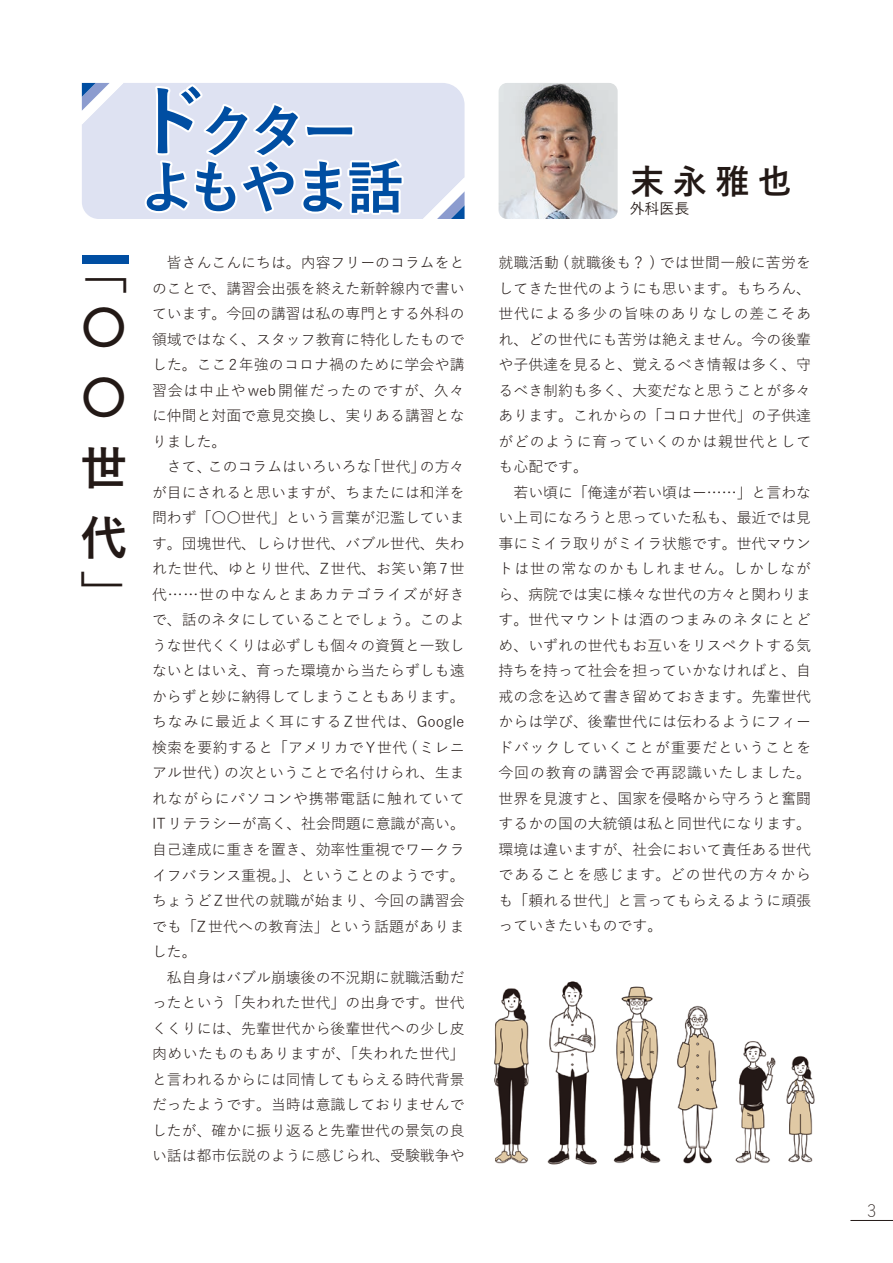
<style>
.page{position:relative;width:893px;height:1263px;background:#fff}
.page>*{position:absolute;margin:0;border:0;box-sizing:border-box;transform-origin:0 0}
.t1{font:700 57.45px/56.2px "Yu Go Pr 6 N";letter-spacing:-.09em;color:#004ea2}
.t2{font:700 46.8px/70.2px "Yu Go Pr 6 N";color:#231916}
.t3{font:700 34.05px "Yu Go Pr 6 N";color:#231916}
.t4{font:300 16.95px "Yu Go Pr 6 N";color:#231916}
.t5{font:14.85px/25.5px "Yu Go Pr 6 N";color:#231916;text-align:justify}
.t6{font:500 14.85px "Yu Go Pr 6 N";color:#231916}
.s1{font-size:76.5px}
</style>
<div class="page">
<hr style="left:850px;top:1220px;width:43px;height:1px;background:#231916">
<div style="left:82px;top:255px;width:47px;height:9px;background:#004ea2"></div>
<img style="left:499px;top:83px;width:119px;height:136px">
<div style="left:82px;top:83px;width:383px;height:136px;background:#dee2f2"></div>
<svg style="left:423px;top:177px;width:42px;height:42px"></svg>
<svg style="left:82px;top:83px;width:41px;height:42px"></svg>
<svg style="left:142px;top:83px;width:264px;height:134px"></svg>
<img style="left:494px;top:981px;width:321px;height:184px">
<h2 class="t2" style="left:81px;top:244px;width:47px;line-height:56.1px">「〇</h2>
<h2 class="t2" style="left:81px;top:364px;width:47px;text-align:justify">〇世代</h2>
<h2 class="t2" style="left:81px;top:560px;width:43px">」</h2>
<h1 class="t1" style="left:133px;top:104px;width:272px"><span class="s1">ド</span>クターよもやま話</h1>
<p class="t5" style="left:152px;top:248px;width:314px;text-indent:15px">皆さんこんにちは。内容フリーのコラムをとのことで、講習会出張を終えた新幹線内で書いています。今回の講習は私の専門とする外科の領域ではなく、スタッフ教育に特化したものでした。ここ2年強のコロナ禍のために学会や講習会は中止やweb開催だったのですが、久々に仲間と対面で意見交換し、実りある講習となりました。</p>
<p class="t5" style="left:152px;top:452px;width:314px;text-indent:15px">さて、このコラムはいろいろな「世代」の方々が目にされると思いますが、ちまたには和洋を問わず「〇〇世代」という言葉が氾濫しています。団塊世代、しらけ世代、バブル世代、失われた世代、ゆとり世代、Z世代、お笑い第7世代……世の中なんとまあカテゴライズが好きで、話のネタにしていることでしょう。このような世代くくりは必ずしも個々の資質と一致しないとはいえ、育った環境から当たらずしも遠からずと妙に納得してしまうこともあります。ちなみに最近よく耳にするZ世代は、Google検索を要約すると「アメリカでY世代 (ミレニアル世代) の次ということで名付けられ、生まれながらにパソコンや携帯電話に触れていてITリテラシーが高く、社会問題に意識が高い。自己達成に重きを置き、効率性重視でワークライフバランス重視。」、ということのようです。ちょうどZ世代の就職が始まり、今回の講習会でも「Z世代への教育法」という話題がありました。</p>
<p class="t5" style="left:152px;top:962px;width:314px;text-indent:15px">私自身はバブル崩壊後の不況期に就職活動だったという「失われた世代」の出身です。世代くくりには、先輩世代から後輩世代への少し皮肉めいたものもありますが、「失われた世代」と言われるからには同情してもらえる時代背景だったようです。当時は意識しておりませんでしたが、確かに振り返ると先輩世代の景気の良い話は都市伝説のように感じられ、受験戦争や</p>
<h3 class="t3" style="left:630px;top:162px;width:163px">末永雅也</h3>
<p class="t6" style="left:630px;top:195px;width:61px">外科医長</p>
<p class="t5" style="left:499px;top:248px;width:314px">就職活動 (就職後も？ ) では世間一般に苦労をしてきた世代のようにも思います。もちろん、世代による多少の旨味のありなしの差こそあれ、どの世代にも苦労は絶えません。今の後輩や子供達を見ると、覚えるべき情報は多く、守るべき制約も多く、大変だなと思うことが多々あります。これからの「コロナ世代」の子供達がどのように育っていくのかは親世代としても心配です。</p>
<p class="t5" style="left:499px;top:478px;width:314px;text-indent:15px">若い頃に「俺達が若い頃はー……」と言わない上司になろうと思っていた私も、最近では見事にミイラ取りがミイラ状態です。世代マウントは世の常なのかもしれません。しかしながら、病院では実に様々な世代の方々と関わります。世代マウントは酒のつまみのネタにとどめ、いずれの世代もお互いをリスペクトする気持ちを持って社会を担っていかなければと、自戒の念を込めて書き留めておきます。先輩世代からは学び、後輩世代には伝わるようにフィードバックしていくことが重要だということを今回の教育の講習会で再認識いたしました。世界を見渡すと、国家を侵略から守ろうと奮闘するかの国の大統領は私と同世代になります。環境は違いますが、社会において責任ある世代であることを感じます。どの世代の方々からも「頼れる世代」と言ってもらえるように頑張っていきたいものです。</p>
<p class="t4" style="left:867px;top:1195px;width:11px">3</p>
</div>
